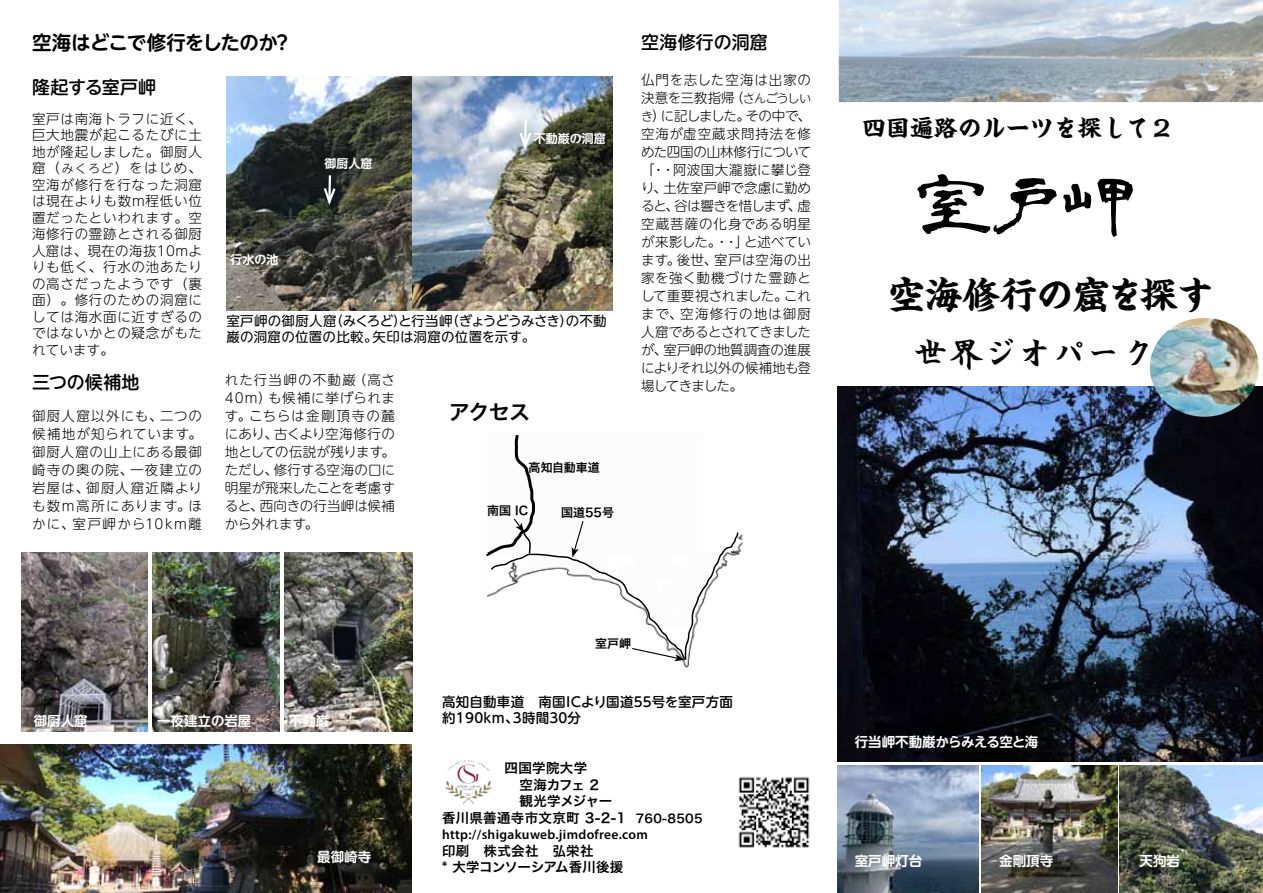
<style>
.page{position:relative;width:1263px;height:893px;background:#fff}
.page>*{position:absolute;margin:0;border:0;box-sizing:border-box;transform-origin:0 0}
.t1{font:72px "aoyagireisyosimo";color:#000}
.t2{font:700 37.5px "Kaisho MCBK1 Pro De";letter-spacing:-.02em;color:#000}
.t3{font:700 34.5px "DFPAS Kai Sho CID";color:#000}
.t4{font:700 24px "Kaisho MCBK1 Pro De";color:#000}
.t5{font:21px "Hira Kaku Pro W6";color:#000}
.t6{font:700 19.5px "UD Shin M Go Pro De";letter-spacing:-.03em;color:#000}
.t7{font:500 18px "UD Shin M Go Pro";letter-spacing:.005em;color:#000}
.t8{font:300 13.5px/18px "UD Shin M Go Pro";letter-spacing:.02em;color:#000;text-align:justify}
.t9{font:13.5px/16.5px "Hira Kaku Pro W6";letter-spacing:.025em;color:#000}
.t10{font:13.5px/16.5px "UD Shin M Go Pro";letter-spacing:.015em;color:#000}
.t11{font:500 13.5px/16.5px "UD Shin M Go Pro";letter-spacing:.025em;color:#000}
.t12{font:600 13.5px "Myriad Pro";letter-spacing:.025em;color:#000}
.t13{font:700 13.5px "UD Shin M Go Pro De";color:#fff}
.t14{font:700 13.5px "UD Shin M Go Pro De";letter-spacing:-.04em;color:#fff}
.t15{font:13.5px "Hira Kaku Pro W6";letter-spacing:-.03em;color:#000}
.t16{font:700 12px "UD Shin M Go Pro De";color:#fff}
.t17{font:12px "Hira Kaku Pro W6";color:#000}
.t18{font:12px "Hira Kaku Pro N W6";color:#000}
.s1{font-size:12px}
</style>
<div class="page">
<img style="left:838px;top:387px;width:425px;height:374px">
<img style="left:226px;top:77px;width:386px;height:233px">
<img style="left:838px;top:765px;width:140px;height:128px">
<img style="left:981px;top:765px;width:136px;height:128px">
<img style="left:1119px;top:765px;width:144px;height:128px">
<img style="left:0;top:744px;width:412px;height:149px">
<svg style="left:838px;top:0;width:425px;height:102px;background:#b0bbc4"></svg>
<svg style="left:486px;top:435px;width:253px;height:233px"></svg>
<img style="left:21px;top:553px;width:127px;height:178px">
<img style="left:153px;top:553px;width:126px;height:178px">
<img style="left:285px;top:553px;width:127px;height:178px">
<img style="left:738px;top:776px;width:72px;height:72px">
<svg style="left:322px;top:173px;width:15px;height:35px"></svg>
<svg style="left:518px;top:117px;width:15px;height:36px"></svg>
<img style="left:1150px;top:318px;width:109px;height:99px">
<img style="left:445px;top:760px;width:47px;height:44px">
<h3 class="t6" style="left:32px;top:27px;width:258px">空海はどこで修行をしたのか?</h3>
<h3 class="t7" style="left:32px;top:72px;width:126px">隆起する室戸岬</h3>
<p class="t8" style="left:32px;top:110px;width:172px;line-height:16.5px">室戸は南海トラフに近く、巨大地震が起こるたびに土地が隆起しました。御厨人窟（<span class="s1">みくろど</span>）をはじめ、空海が修行を行なった洞窟は現在よりも数m程低い位置だったといわれます。空海修行の霊跡とされる御厨人窟は、現在の海抜10mよりも低く、行水の池あたりの高さだったようです（裏面）。修行のための洞窟にしては海水面に近すぎるのではないかとの疑念がもたれています。</p>
<h3 class="t7" style="left:32px;top:368px;width:109px">三つの候補地</h3>
<p class="t8" style="left:32px;top:406px;width:172px">御厨人窟以外にも、二つの候補地が知られています。御厨人窟の山上にある最御崎寺の奥の院、一夜建立の岩屋は、御厨人窟近隣よりも数m高所にあります。ほかに、室戸岬から10km離</p>
<p class="t16" style="left:231px;top:250px;width:49px">行水の池</p>
<p class="t16" style="left:324px;top:154px;width:49px">御厨人窟</p>
<p class="t16" style="left:534px;top:129px;width:73px">不動巌の洞窟</p>
<p class="t10" style="left:226px;top:312px;width:382px">室戸岬の御厨人窟（みくろど）と行当岬（ぎょうどうみさき）の不動巌の洞窟の位置の比較。矢印は洞窟の位置を示す。</p>
<p class="t8" style="left:225px;top:370px;width:172px">れた行当岬の不動巌（高さ40m）も候補に挙げられます。こちらは金剛頂寺の麓にあり、古くより空海修行の地としての伝説が残ります。ただし、修行する空海の口に明星が飛来したことを考慮すると、西向きの行当岬は候補から外れます。</p>
<h3 class="t5" style="left:449px;top:394px;width:83px">アクセス</h3>
<p class="t18" style="left:529px;top:456px;width:73px">高知自動車道</p>
<p class="t17" style="left:487px;top:499px;width:43px">南国 IC</p>
<p class="t17" style="left:561px;top:502px;width:55px">国道55号</p>
<h3 class="t7" style="left:641px;top:28px;width:128px">空海修行の洞窟</h3>
<p class="t8" style="left:641px;top:70px;width:172px">仏門を志した空海は出家の決意を三教指帰（<span class="s1">さんごうしいき</span>）に記しました。その中で、空海が虚空蔵求問持法を修めた四国の山林修行について「・・阿波国大瀧嶽に攀じ登り、土佐室戸岬で念慮に勤めると、谷は響きを惜しまず、虚空蔵菩薩の化身である明星が来影した。・・」と述べています。後世、室戸は空海の出家を強く動機づけた霊跡として重要視されました。これまで、空海修行の地は御厨人窟であるとされてきましたが、室戸岬の地質調査の進展によりそれ以外の候補地も登場してきました。</p>
<h3 class="t4" style="left:838px;top:108px;width:337px">　四国遍路のルーツを探して２</h3>
<h1 class="t1" style="left:918px;top:170px;width:217px">室戸岬</h1>
<h2 class="t2" style="left:887px;top:263px;width:328px">空海修行の窟を探す</h2>
<h3 class="t3" style="left:880px;top:335px;width:277px">　世界ジオパーク</h3>
<p class="t17" style="left:595px;top:633px;width:37px">室戸岬</p>
<p class="t13" style="left:34px;top:709px;width:55px">御厨人窟</p>
<p class="t11" style="left:442px;top:693px;width:293px">高知自動車道　南国ICより国道５５号を室戸方面約190km、３時間３０分</p>
<p class="t9" style="left:505px;top:759px;width:84px">四国学院大学</p>
<p class="t9" style="left:506px;top:776px;width:95px">　空海カフェ 2</p>
<p class="t15" style="left:506px;top:789px;width:108px">　観光学メジャー</p>
<p class="t9" style="left:442px;top:809px;width:262px">香川県善通寺市文京町 3-2-1 <span class="s1">760-8505</span></p>
<p class="t12" style="left:442px;top:826px;width:207px">http://shigakuweb.jimdofree.com</p>
<p class="t9" style="left:442px;top:842px;width:183px">印刷　株式会社　弘栄社<br>* 大学コンソーシアム香川後援</p>
<p class="t13" style="left:157px;top:709px;width:96px">一夜建立の岩屋</p>
<p class="t13" style="left:289px;top:709px;width:42px">不動巌</p>
<p class="t14" style="left:855px;top:731px;width:185px">行当岬不動巌からみえる空と海</p>
<p class="t13" style="left:317px;top:845px;width:55px">最御崎寺</p>
<p class="t13" style="left:855px;top:850px;width:69px">室戸岬灯台</p>
<p class="t13" style="left:999px;top:850px;width:55px">金剛頂寺</p>
<p class="t13" style="left:1140px;top:850px;width:42px">天狗岩</p>
</div>
